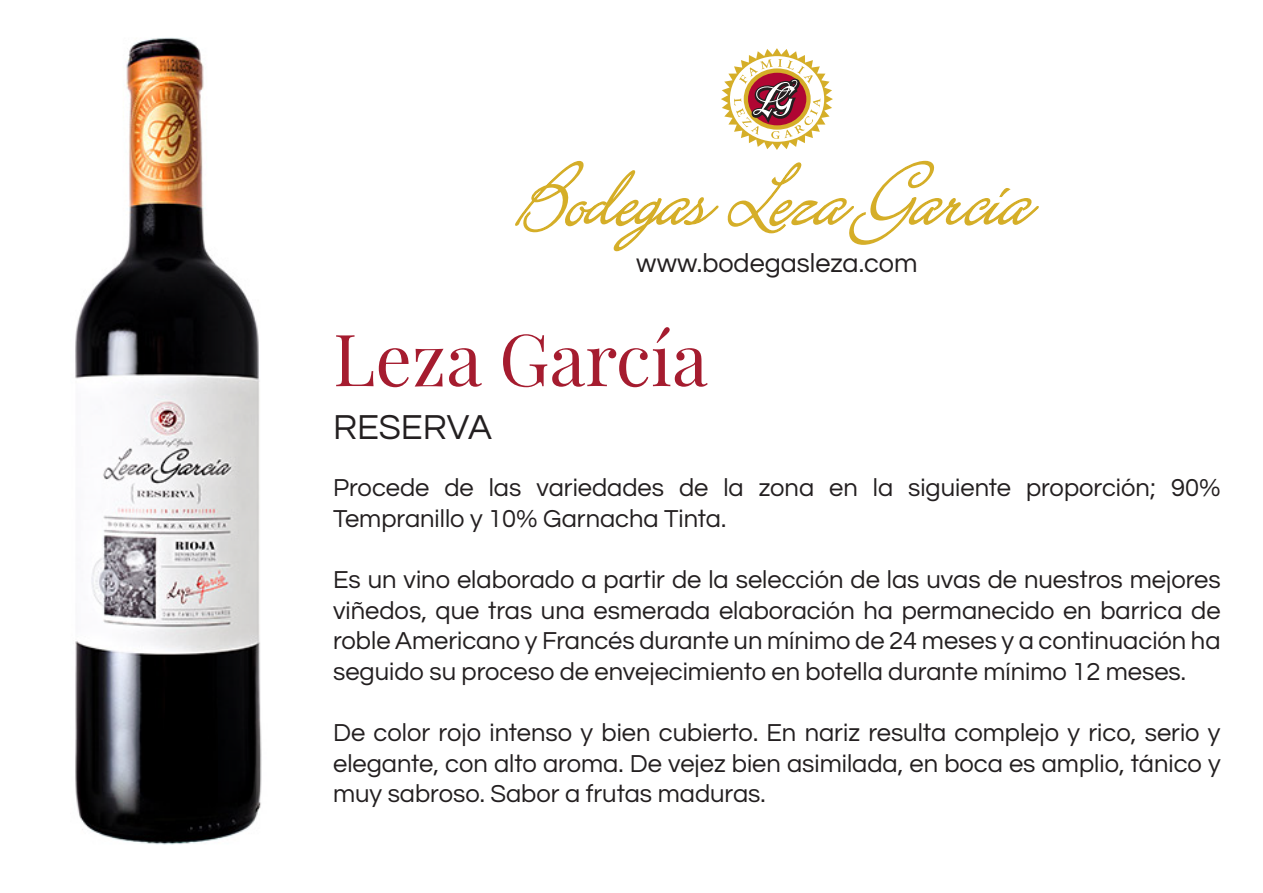
<style>
.page{position:relative;width:1263px;height:893px;background:#fff}
.page>*{position:absolute;margin:0;border:0;box-sizing:border-box;transform-origin:0 0}
.t1{font:72px "Playfair Display";color:#a51c2f}
.t2{font:36px "Questrial";color:#231f20}
.t3{font:27px "Questrial";color:#231f20}
.t4{font:25.5px/30.6px "Questrial";color:#231f20;text-align:justify}
</style>
<div class="page">
<img style="left:75px;top:37px;width:187px;height:808px">
<svg style="left:515px;top:48px;width:524px;height:204px"></svg>
<p class="t3" style="left:636px;top:250px;width:283px">www.bodegasleza.com</p>
<h1 class="t1" style="left:333px;top:314px;width:376px">Leza García</h1>
<h2 class="t2" style="left:333px;top:410px;width:160px">RESERVA</h2>
<p class="t4" style="left:333px;top:473px;width:889px">Procede de las variedades de la zona en la siguiente proporción; 90%<br>Tempranillo y 10% Garnacha Tinta.</p>
<p class="t4" style="left:333px;top:565px;width:889px">Es un vino elaborado a partir de la selección de las uvas de nuestros mejores viñedos, que tras una esmerada elaboración ha permanecido en barrica de roble Americano y Francés durante un mínimo de 24 meses y a continuación ha seguido su proceso de envejecimiento en botella durante mínimo 12 meses.</p>
<p class="t4" style="left:333px;top:718px;width:889px">De color rojo intenso y bien cubierto. En nariz resulta complejo y rico, serio y elegante, con alto aroma. De vejez bien asimilada, en boca es amplio, tánico y muy sabroso. Sabor a frutas maduras.</p>
</div>
